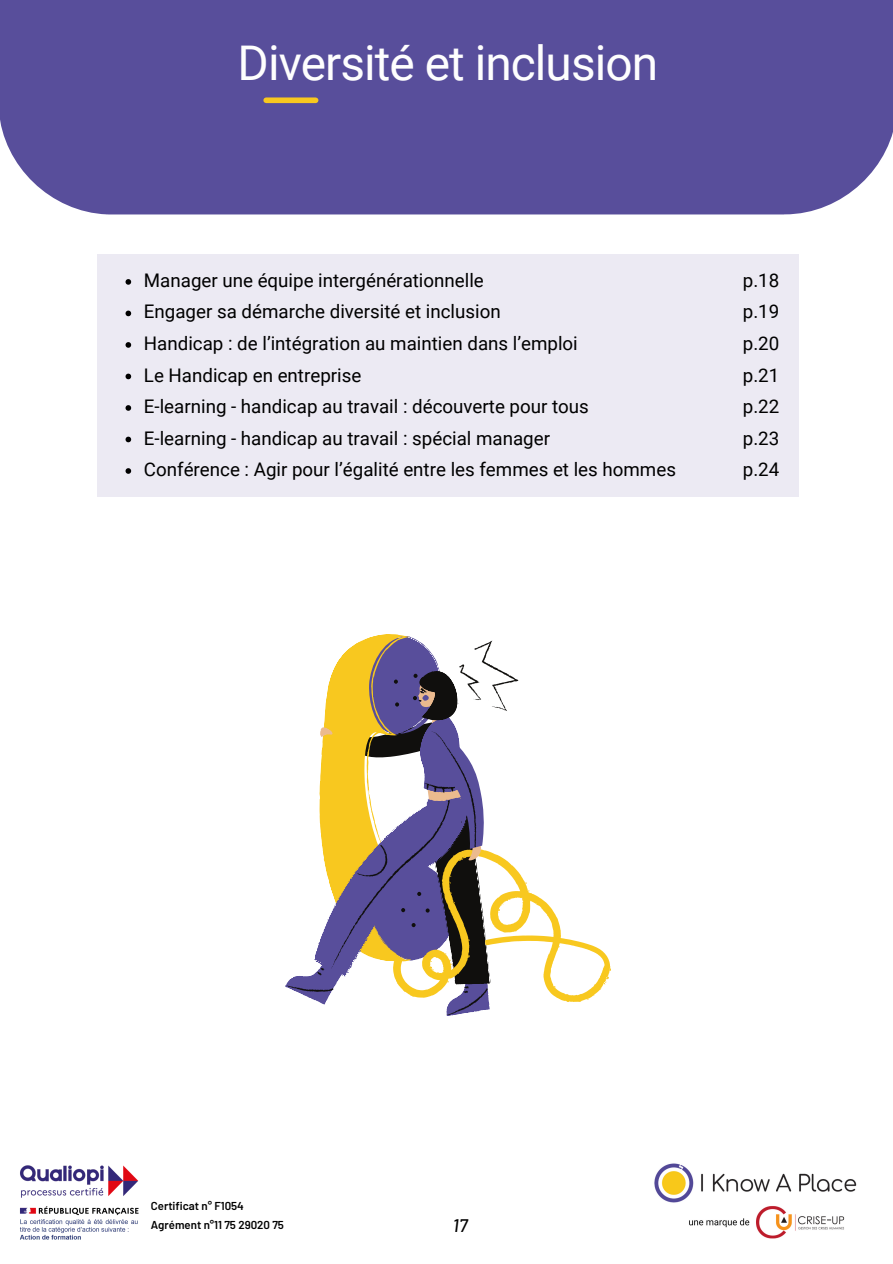
<style>
.page{position:relative;width:893px;height:1264px;background:#fff}
.page>*{position:absolute;margin:0;border:0;box-sizing:border-box;transform-origin:0 0}
.t1{font:47.85px "Roboto";letter-spacing:-.02em;color:#fefefe}
.t2{font:18.75px "Roboto";color:#000}
.t3{font:italic 500 18.15px "Barlow";color:#000}
.t4{font:600 11.4px "Barlow";color:#000}
</style>
<div class="page">
<div style="left:97px;top:254px;width:701px;height:243px;background:#eceaf3"></div>
<svg style="left:125px;top:279px;width:6px;height:6px"></svg>
<svg style="left:125px;top:310px;width:6px;height:6px"></svg>
<svg style="left:125px;top:342px;width:6px;height:6px"></svg>
<svg style="left:125px;top:373px;width:6px;height:6px"></svg>
<svg style="left:125px;top:405px;width:6px;height:6px"></svg>
<svg style="left:125px;top:436px;width:6px;height:6px"></svg>
<svg style="left:125px;top:468px;width:6px;height:6px"></svg>
<div style="left:0;top:0;width:892px;height:214px;background:#584e9b"></div>
<div style="left:266px;top:97px;width:49px;height:6px;background:#f8c81f"></div>
<svg style="left:285px;top:634px;width:325px;height:368px"></svg>
<svg style="left:286px;top:640px;width:232px;height:375px"></svg>
<img style="left:654px;top:1163px;width:203px;height:75px">
<img style="left:20px;top:1165px;width:118px;height:75px">
<p class="t1" style="left:237px;top:36px;width:422px">Diversité et inclusion</p>
<p class="t2" style="left:144px;top:269px;width:341px">Manager une équipe intergénérationnelle</p>
<p class="t2" style="left:144px;top:301px;width:358px">Engager sa démarche diversité et inclusion</p>
<p class="t2" style="left:144px;top:332px;width:435px">Handicap : de l’intégration au maintien dans l’emploi</p>
<p class="t2" style="left:144px;top:364px;width:219px">Le Handicap en entreprise</p>
<p class="t2" style="left:144px;top:395px;width:446px">E-learning - handicap au travail : découverte pour tous</p>
<p class="t2" style="left:144px;top:427px;width:407px">E-learning - handicap au travail : spécial manager</p>
<p class="t2" style="left:144px;top:458px;width:533px">Conférence : Agir pour l’égalité entre les femmes et les hommes</p>
<p class="t2" style="left:742px;top:269px;width:38px">p.18</p>
<p class="t2" style="left:742px;top:301px;width:38px">p.19</p>
<p class="t2" style="left:742px;top:332px;width:38px">p.20</p>
<p class="t2" style="left:742px;top:364px;width:38px">p.21</p>
<p class="t2" style="left:742px;top:395px;width:38px">p.22</p>
<p class="t2" style="left:742px;top:427px;width:38px">p.23</p>
<p class="t2" style="left:742px;top:458px;width:38px">p.24</p>
<p class="t4" style="left:151px;top:1198px;width:95px">Certificat n° F1054</p>
<p class="t4" style="left:151px;top:1217px;width:135px">Agrément n°11 75 29020 75</p>
<p class="t3" style="left:453px;top:1213px;width:16px">17</p>
</div>
